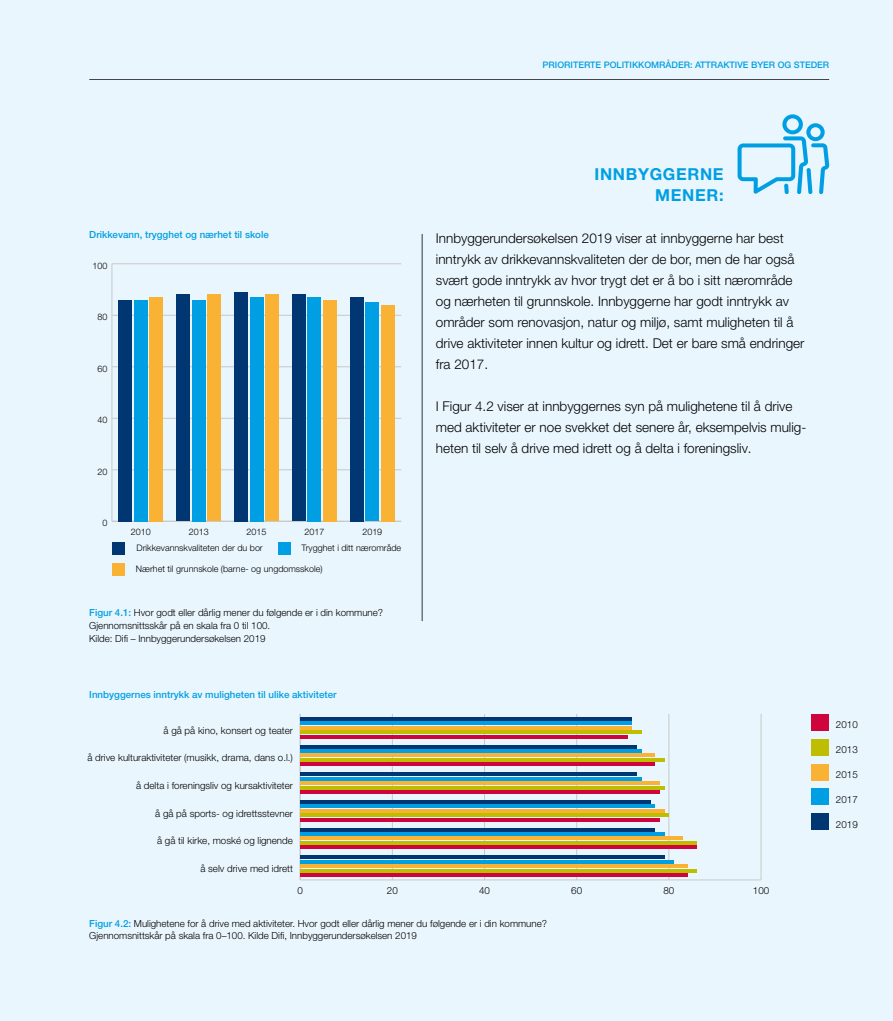
<style>
.page{position:relative;width:893px;height:1021px;background:#fff}
.page>*{position:absolute;margin:0;border:0;box-sizing:border-box;transform-origin:0 0}
.t1{font:700 16.5px/21px "Helvetica Neue LT Pro";letter-spacing:.04em;color:#009fe3;text-align:right}
.t2{font:300 13.5px/21px "Helvetica Neue LT Pro";color:#000}
.t3{font:300 9.75px/12.8px "Helvetica Neue LT Pro";color:#000}
.t4{font:500 9.75px "Helvetica Neue LT Pro";color:#009fe3}
.t5{font:300 9px "Helvetica Neue LT Pro";color:#000}
.t6{font:500 9px "Helvetica Neue LT Pro";color:#009fe3}
.s1{font-weight:500;color:#009fe3}
</style>
<div class="page">
<div style="left:0;top:0;width:893px;height:1020px;background:#eaf6fe"></div>
<hr style="left:89px;top:79px;width:740px;height:1px;background:#000">
<hr style="left:422px;top:234px;width:1px;height:387px;background:#000">
<svg style="left:737px;top:114px;width:92px;height:80px"></svg>
<div style="left:112px;top:542px;width:13px;height:13px;background:#003671"></div>
<div style="left:278px;top:542px;width:13px;height:13px;background:#009fe3"></div>
<div style="left:112px;top:563px;width:13px;height:12px;background:#f9b234"></div>
<hr style="left:112px;top:264px;width:1px;height:257px;background:#c8c8c8">
<hr style="left:112px;top:521px;width:289px;height:1px;background:#c8c8c8">
<hr style="left:112px;top:469px;width:289px;height:1px;background:#c8c8c8">
<hr style="left:112px;top:418px;width:289px;height:1px;background:#c8c8c8">
<hr style="left:112px;top:366px;width:289px;height:1px;background:#c8c8c8">
<hr style="left:112px;top:315px;width:289px;height:1px;background:#c8c8c8">
<hr style="left:112px;top:263px;width:289px;height:1px;background:#c8c8c8">
<div style="left:149px;top:297px;width:14px;height:224px;background:#f9b234"></div>
<div style="left:207px;top:295px;width:14px;height:226px;background:#f9b234"></div>
<div style="left:265px;top:295px;width:14px;height:226px;background:#f9b234"></div>
<div style="left:323px;top:300px;width:14px;height:221px;background:#f9b234"></div>
<div style="left:381px;top:305px;width:14px;height:216px;background:#f9b234"></div>
<div style="left:134px;top:300px;width:14px;height:221px;background:#009fe3"></div>
<div style="left:192px;top:300px;width:14px;height:221px;background:#009fe3"></div>
<div style="left:250px;top:297px;width:14px;height:224px;background:#009fe3"></div>
<div style="left:307px;top:297px;width:14px;height:224px;background:#009fe3"></div>
<div style="left:365px;top:302px;width:14px;height:219px;background:#009fe3"></div>
<div style="left:118px;top:300px;width:14px;height:221px;background:#003671"></div>
<div style="left:176px;top:295px;width:14px;height:226px;background:#003671"></div>
<div style="left:234px;top:292px;width:14px;height:229px;background:#003671"></div>
<div style="left:292px;top:295px;width:14px;height:226px;background:#003671"></div>
<div style="left:350px;top:297px;width:14px;height:224px;background:#003671"></div>
<hr style="left:300px;top:879px;width:461px;height:1px;background:#c8c8c8">
<hr style="left:392px;top:714px;width:1px;height:165px;background:#c8c8c8">
<hr style="left:484px;top:714px;width:1px;height:165px;background:#c8c8c8">
<hr style="left:576px;top:714px;width:1px;height:165px;background:#c8c8c8">
<hr style="left:669px;top:714px;width:1px;height:165px;background:#c8c8c8">
<hr style="left:761px;top:714px;width:1px;height:165px;background:#c8c8c8">
<hr style="left:300px;top:714px;width:1px;height:165px;background:#c8c8c8">
<div style="left:811px;top:714px;width:18px;height:16px;background:#d0043c"></div>
<svg style="left:300px;top:734px;width:327px;height:4px"></svg>
<hr style="left:300px;top:762px;width:355px;height:4px;background:#d0043c">
<hr style="left:300px;top:790px;width:360px;height:4px;background:#d0043c">
<svg style="left:300px;top:817px;width:360px;height:4px"></svg>
<hr style="left:300px;top:845px;width:396px;height:4px;background:#d0043c">
<hr style="left:300px;top:873px;width:387px;height:3px;background:#d0043c">
<div style="left:811px;top:738px;width:18px;height:17px;background:#bebd00"></div>
<hr style="left:300px;top:730px;width:341px;height:4px;background:#bebd00">
<svg style="left:300px;top:757px;width:364px;height:4px"></svg>
<svg style="left:300px;top:785px;width:364px;height:4px"></svg>
<hr style="left:300px;top:813px;width:369px;height:4px;background:#bebd00">
<svg style="left:300px;top:840px;width:396px;height:4px;fill:#bebd00"></svg>
<svg style="left:300px;top:868px;width:396px;height:4px;fill:#bebd00"></svg>
<div style="left:811px;top:763px;width:18px;height:17px;background:#f9b234"></div>
<svg style="left:300px;top:725px;width:332px;height:4px"></svg>
<hr style="left:300px;top:753px;width:355px;height:4px;background:#f9b234">
<hr style="left:300px;top:781px;width:360px;height:4px;background:#f9b234">
<svg style="left:300px;top:808px;width:364px;height:4px"></svg>
<hr style="left:300px;top:836px;width:383px;height:4px;background:#f9b234">
<hr style="left:300px;top:864px;width:387px;height:4px;background:#f9b234">
<div style="left:811px;top:788px;width:18px;height:17px;background:#009fe3"></div>
<hr style="left:300px;top:721px;width:332px;height:4px;background:#009fe3">
<hr style="left:300px;top:749px;width:341px;height:4px;background:#009fe3">
<svg style="left:300px;top:776px;width:341px;height:4px"></svg>
<hr style="left:300px;top:804px;width:355px;height:4px;background:#009fe3">
<hr style="left:300px;top:832px;width:364px;height:4px;background:#009fe3">
<svg style="left:300px;top:859px;width:373px;height:4px"></svg>
<div style="left:811px;top:813px;width:18px;height:17px;background:#003671"></div>
<hr style="left:300px;top:717px;width:332px;height:4px;background:#003671">
<svg style="left:300px;top:744px;width:337px;height:4px"></svg>
<hr style="left:300px;top:772px;width:337px;height:4px;background:#003671">
<hr style="left:300px;top:800px;width:350px;height:4px;background:#003671">
<svg style="left:300px;top:827px;width:355px;height:4px"></svg>
<hr style="left:300px;top:855px;width:364px;height:4px;background:#003671">
<p class="t6" style="left:543px;top:59px;width:288px">PRIORITERTE POLITIKKOMRÅDER: ATTRAKTIVE BYER OG STEDER</p>
<p class="t4" style="left:89px;top:228px;width:181px">Drikkevann, trygghet og nærhet til skole</p>
<p class="t5" style="left:92px;top:260px;width:16px">100</p>
<p class="t5" style="left:97px;top:312px;width:11px">80</p>
<p class="t5" style="left:97px;top:363px;width:11px">60</p>
<p class="t5" style="left:97px;top:414px;width:11px">40</p>
<p class="t5" style="left:97px;top:466px;width:11px">20</p>
<p class="t5" style="left:102px;top:517px;width:6px">0</p>
<p class="t5" style="left:131px;top:527px;width:21px">2010</p>
<p class="t5" style="left:189px;top:527px;width:21px">2013</p>
<p class="t5" style="left:247px;top:527px;width:21px">2015</p>
<p class="t5" style="left:304px;top:527px;width:21px">2017</p>
<p class="t5" style="left:362px;top:527px;width:21px">2019</p>
<p class="t5" style="left:137px;top:542px;width:128px">Drikkevannskvaliteten der du bor</p>
<p class="t5" style="left:302px;top:542px;width:101px">Trygghet i ditt nærområde</p>
<p class="t5" style="left:136px;top:563px;width:188px">Nærhet til grunnskole (barne- og ungdomsskole)</p>
<p class="t3" style="left:89px;top:606px;width:295px"><span class="s1">Figur 4.1:</span> Hvor godt eller dårlig mener du følgende er i din kommune?<br>Gjennomsnittsskår på en skala fra 0 til 100.<br>Kilde: Difi – Innbyggerundersøkelsen 2019</p>
<p class="t4" style="left:89px;top:689px;width:249px">Innbyggernes inntrykk av muligheten til ulike aktiviteter</p>
<p class="t3" style="left:164px;top:723px;width:131px">å gå på kino, konsert og teater</p>
<p class="t3" style="left:87px;top:751px;width:207px">å drive kulturaktiviteter (musikk, drama, dans o.l.)</p>
<p class="t3" style="left:136px;top:778px;width:158px">å delta i foreningsliv og kursaktiviteter</p>
<p class="t3" style="left:155px;top:806px;width:139px">å gå på sports- og idrettsstevner</p>
<p class="t3" style="left:157px;top:834px;width:137px">å gå til kirke, moské og lignende</p>
<p class="t3" style="left:200px;top:861px;width:94px">å selv drive med idrett</p>
<h1 class="t1" style="left:594px;top:163px;width:131px">INNBYGGERNE<br>MENER:</h1>
<p class="t2" style="left:436px;top:227px;width:370px">Innbyggerundersøkelsen 2019 viser at innbyggerne har best inntrykk av drikkevannskvaliteten der de bor, men de har også svært gode inntrykk av hvor trygt det er å bo i sitt nærområde og nærheten til grunnskole. Innbyggerne har godt inntrykk av områder som renovasjon, natur og miljø, samt muligheten til å drive aktiviteter innen kultur og idrett. Det er bare små endringer fra 2017.</p>
<h2 class="t2" style="left:436px;top:395px;width:372px">I Figur 4.2 viser at innbyggernes syn på mulighetene til å drive med aktiviteter er noe svekket det senere år, eksempelvis mulig&shy;heten til selv å drive med idrett og å delta i foreningsliv.</h2>
<p class="t3" style="left:297px;top:884px;width:7px">0</p>
<p class="t3" style="left:387px;top:884px;width:12px">20</p>
<p class="t3" style="left:479px;top:884px;width:12px">40</p>
<p class="t3" style="left:571px;top:884px;width:12px">60</p>
<p class="t3" style="left:663px;top:884px;width:12px">80</p>
<p class="t3" style="left:753px;top:884px;width:18px">100</p>
<p class="t3" style="left:89px;top:916px;width:459px"><span class="s1">Figur 4.2:</span> Mulighetene for å drive med aktiviteter. Hvor godt eller dårlig mener du følgende er i din kommune?<br>Gjennomsnittskår på skala fra 0–100. Kilde Difi, Innbyggerundersøkelsen 2019</p>
<p class="t3" style="left:836px;top:718px;width:23px">2010</p>
<p class="t3" style="left:836px;top:743px;width:23px">2013</p>
<p class="t3" style="left:836px;top:767px;width:23px">2015</p>
<p class="t3" style="left:836px;top:792px;width:23px">2017</p>
<p class="t3" style="left:836px;top:817px;width:23px">2019</p>
</div>
